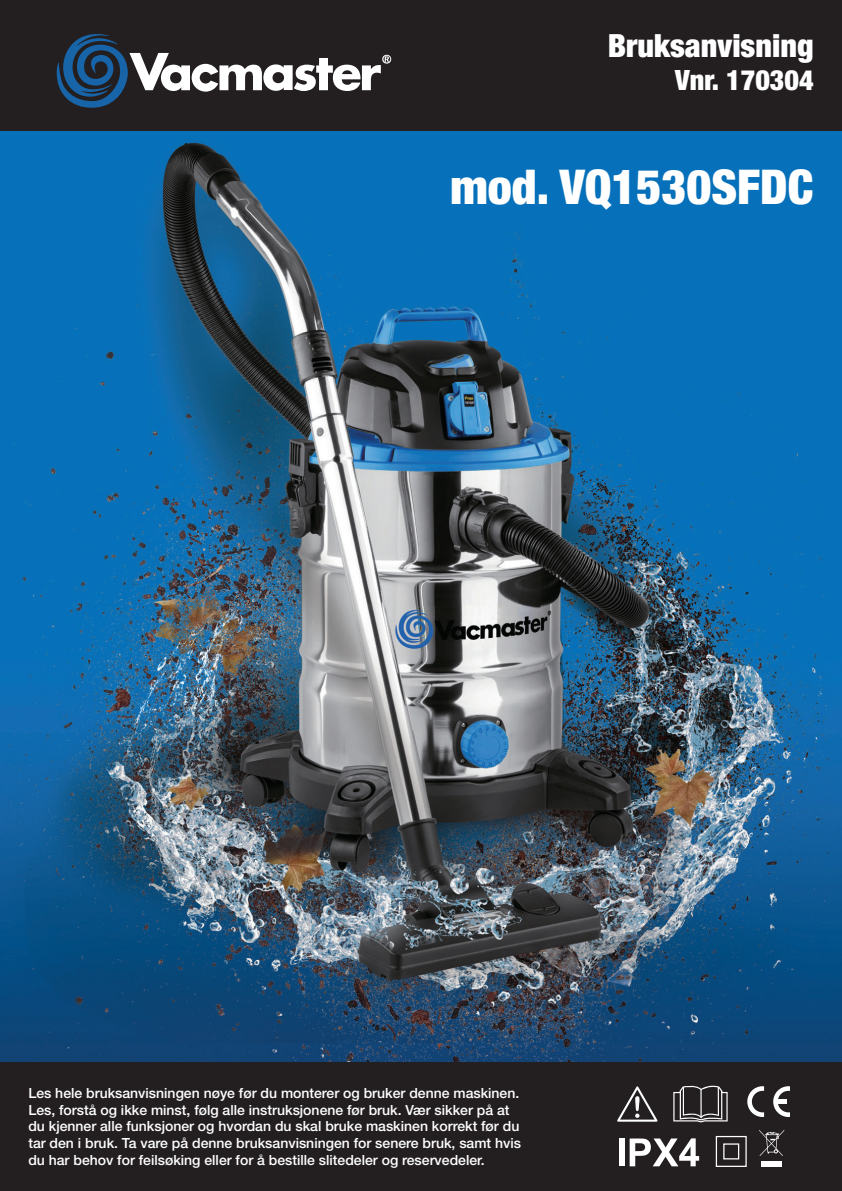
<style>
.page{position:relative;width:842px;height:1191px;background:#fff}
.page>*{position:absolute;margin:0;border:0;box-sizing:border-box;transform-origin:0 0}
.t1{font:900 condensed 48px "Helvetica Neue LT Std";color:#fff}
.t2{font:900 condensed 32px "Helvetica Neue LT Std";color:#fff}
.t3{font:900 condensed 28px "Helvetica Neue LT Std";color:#fff}
.t4{font:500 14px/16.8px "Helvetica Neue LT Std";color:#fff}
</style>
<div class="page">
<img style="left:0;top:130px;width:842px;height:932px">
<div style="left:0;top:0;width:842px;height:130px;background:#231f20"></div>
<svg style="left:57px;top:34px;width:334px;height:74px"></svg>
<div style="left:0;top:1062px;width:842px;height:129px;background:#231f20"></div>
<svg style="left:759px;top:1130px;width:25px;height:26px"></svg>
<div style="left:761px;top:1161px;width:21px;height:5px;background:#fff"></div>
<svg style="left:747px;top:1086px;width:17px;height:31px"></svg>
<svg style="left:773px;top:1086px;width:17px;height:31px"></svg>
<hr style="left:775px;top:1099px;width:12px;height:4px;background:#fff">
<div style="left:619px;top:1138px;width:5px;height:28px;background:#fff"></div>
<svg style="left:630px;top:1138px;width:69px;height:28px"></svg>
<svg style="left:617px;top:1086px;width:40px;height:35px"></svg>
<svg style="left:673px;top:1085px;width:55px;height:38px"></svg>
<hr style="left:700px;top:1089px;width:2px;height:28px;background:#fff">
<div style="left:716px;top:1135px;width:31px;height:32px;border:1px solid #fff"></div>
<div style="left:723px;top:1143px;width:16px;height:16px;border:1px solid #fff"></div>
<h2 class="t2" style="left:608px;top:26px;width:207px">Bruksanvisning</h2>
<h3 class="t3" style="left:675px;top:63px;width:140px">Vnr. 170304</h3>
<h1 class="t1" style="left:450px;top:158px;width:365px">mod. VQ1530SFDC</h1>
<p class="t4" style="left:28px;top:1084px;width:494px">Les hele bruksanvisningen nøye før du monterer og bruker denne maskinen.<br>Les, forstå og ikke minst, følg alle instruksjonene før bruk. Vær sikker på at du kjenner alle funksjoner og hvordan du skal bruke maskinen korrekt før du tar den i bruk. Ta vare på denne bruksanvisningen for senere bruk, samt hvis du har behov for feilsøking eller for å bestille slitedeler og reservedeler.</p>
</div>
